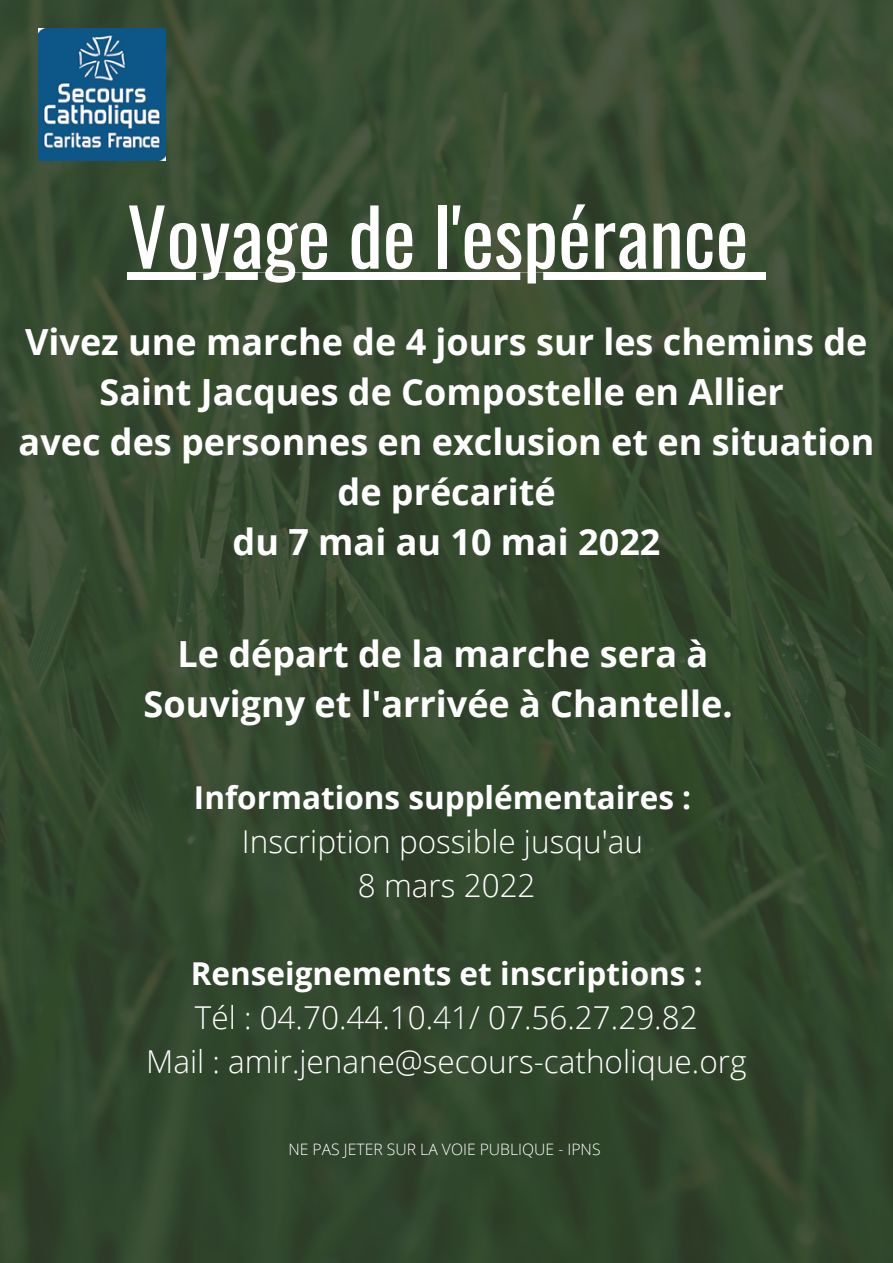
<style>
.page{position:relative;width:893px;height:1263px;background:#fff}
.page>*{position:absolute;margin:0;border:0;box-sizing:border-box;transform-origin:0 0}
.t1{font:78px "Oswald";color:#fff}
.t2{font:700 36px/50.1px "Open Sans";color:#fff;text-align:center}
.t3{font:300 31.5px "Open Sans";color:#fff}
.t4{font:700 31.5px "Open Sans";color:#fff}
.t5{font:300 15.75px "Open Sans";color:#fff}
</style>
<div class="page">
<img style="left:0;top:0;width:893px;height:1263px">
<svg style="left:127px;top:273px;width:621px;height:7px"></svg>
<div style="left:748px;top:273px;width:18px;height:7px;background:#fff"></div>
<img style="left:39px;top:28px;width:126px;height:133px">
<p class="t1" style="left:127px;top:176px;width:623px">Voyage de l'espérance</p>
<p class="t2" style="left:25px;top:316px;width:844px">Vivez une marche de 4 jours sur les chemins de<br>Saint Jacques de Compostelle en Allier</p>
<p class="t2" style="left:19px;top:416px;width:857px">avec des personnes en exclusion et en situation de précarité</p>
<p class="t2" style="left:233px;top:516px;width:429px">du 7 mai au 10 mai 2022</p>
<p class="t2" style="left:177px;top:628px;width:532px">Le départ de la marche sera à</p>
<p class="t2" style="left:144px;top:678px;width:590px">Souvigny et l'arrivée à Chantelle.</p>
<p class="t4" style="left:194px;top:776px;width:499px">Informations supplémentaires :</p>
<p class="t3" style="left:242px;top:819px;width:402px">Inscription possible jusqu'au</p>
<p class="t3" style="left:358px;top:863px;width:179px">8 mars 2022</p>
<p class="t4" style="left:191px;top:951px;width:513px">Renseignements et inscriptions :</p>
<p class="t3" style="left:195px;top:995px;width:504px">Tél : 04.70.44.10.41/ 07.56.27.29.82</p>
<p class="t3" style="left:146px;top:1039px;width:602px">Mail : amir.jenane@secours-catholique.org</p>
<p class="t5" style="left:288px;top:1138px;width:313px">NE PAS JETER SUR LA VOIE PUBLIQUE - IPNS</p>
</div>
